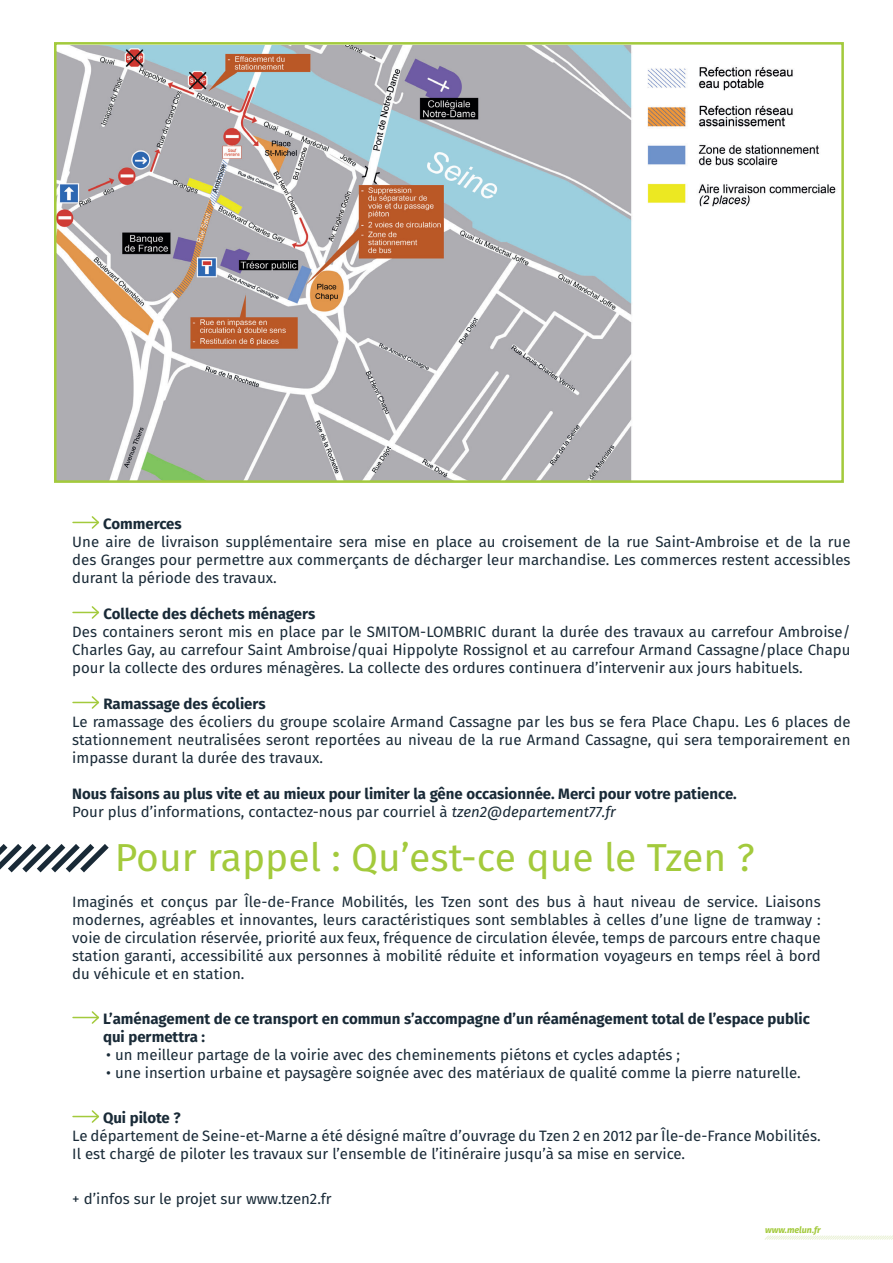
<style>
.page{position:relative;width:893px;height:1263px;background:#fff}
.page>*{position:absolute;margin:0;border:0;box-sizing:border-box;transform-origin:0 0}
.t1{font:39px "Fira Sans";color:#a3ca3c}
.t2{font:15px/18px "Fira Sans";color:#192a37;text-align:justify}
.t3{font:700 15px/18px "Fira Sans";color:#192a37}
.t4{font:italic 700 9px "Fira Sans";color:#a3ca3c}
.s1{font-weight:400}
.s2{font-weight:400;font-style:italic}
</style>
<div class="page">
<svg style="left:73px;top:516px;width:27px;height:13px"></svg>
<svg style="left:73px;top:606px;width:27px;height:13px"></svg>
<svg style="left:73px;top:696px;width:27px;height:13px"></svg>
<svg style="left:73px;top:1011px;width:27px;height:13px"></svg>
<svg style="left:73px;top:1110px;width:27px;height:13px"></svg>
<svg style="left:0;top:844px;width:109px;height:29px"></svg>
<img style="left:58px;top:46px;width:778px;height:433px">
<div style="left:54px;top:42px;width:790px;height:441px;border:3px solid #a3ca3c"></div>
<svg style="left:765px;top:1235px;width:128px;height:5px"></svg>
<p class="t3" style="left:103px;top:513px;width:80px">Commerces</p>
<p class="t2" style="left:72px;top:532px;width:780px">Une aire de livraison supplémentaire sera mise en place au croisement de la rue Saint-Ambroise et de la rue des Granges pour permettre aux commerçants de décharger leur marchandise. Les commerces restent accessibles durant la période des travaux.</p>
<p class="t3" style="left:103px;top:603px;width:213px">Collecte des déchets ménagers</p>
<p class="t2" style="left:72px;top:622px;width:780px">Des containers seront mis en place par le SMITOM-LOMBRIC durant la durée des travaux au carrefour Ambroise/ Charles Gay, au carrefour Saint Ambroise/quai Hippolyte Rossignol et au carrefour Armand Cassagne/place Chapu pour la collecte des ordures ménagères. La collecte des ordures continuera d’intervenir aux jours habituels.</p>
<p class="t3" style="left:103px;top:693px;width:164px">Ramassage des écoliers</p>
<p class="t2" style="left:72px;top:712px;width:780px">Le ramassage des écoliers du groupe scolaire Armand Cassagne par les bus se fera Place Chapu. Les 6 places de stationnement neutralisées seront reportées au niveau de la rue Armand Cassagne, qui sera temporairement en impasse durant la durée des travaux.</p>
<p class="t3" style="left:72px;top:783px;width:666px">Nous faisons au plus vite et au mieux pour limiter la gêne occasionnée. Merci pour votre patience.<br><span class="s1">Pour plus d’informations, contactez-nous par courriel à</span> <span class="s2">tzen2@departement77.fr</span></p>
<h1 class="t1" style="left:115px;top:827px;width:641px">Pour rappel : Qu’est-ce que le Tzen ?</h1>
<p class="t2" style="left:72px;top:892px;width:750px">Imaginés et conçus par Île-de-France Mobilités, les Tzen sont des bus à haut niveau de service. Liaisons modernes, agréables et innovantes, leurs caractéristiques sont semblables à celles d’une ligne de tramway : voie de circulation réservée, priorité aux feux, fréquence de circulation élevée, temps de parcours entre chaque station garanti, accessibilité aux personnes à mobilité réduite et information voyageurs en temps réel à bord du véhicule et en station.</p>
<p class="t3" style="left:103px;top:1008px;width:708px">L’aménagement de ce transport en commun s’accompagne d’un réaménagement total de l’espace public qui permettra :</p>
<p class="t2" style="left:106px;top:1045px;width:575px">• un meilleur partage de la voirie avec des cheminements piétons et cycles adaptés ;</p>
<p class="t2" style="left:106px;top:1063px;width:696px">• une insertion urbaine et paysagère soignée avec des matériaux de qualité comme la pierre naturelle.</p>
<p class="t3" style="left:103px;top:1107px;width:79px">Qui pilote ?</p>
<p class="t2" style="left:72px;top:1126px;width:750px">Le département de Seine-et-Marne a été désigné maître d’ouvrage du Tzen 2 en 2012 par Île-de-France Mobilités.<br>Il est chargé de piloter les travaux sur l’ensemble de l’itinéraire jusqu’à sa mise en service.</p>
<p class="t2" style="left:72px;top:1189px;width:261px">+ d’infos sur le projet sur www.tzen2.fr</p>
<p class="t4" style="left:765px;top:1222px;width:57px">www.melun.fr</p>
</div>
